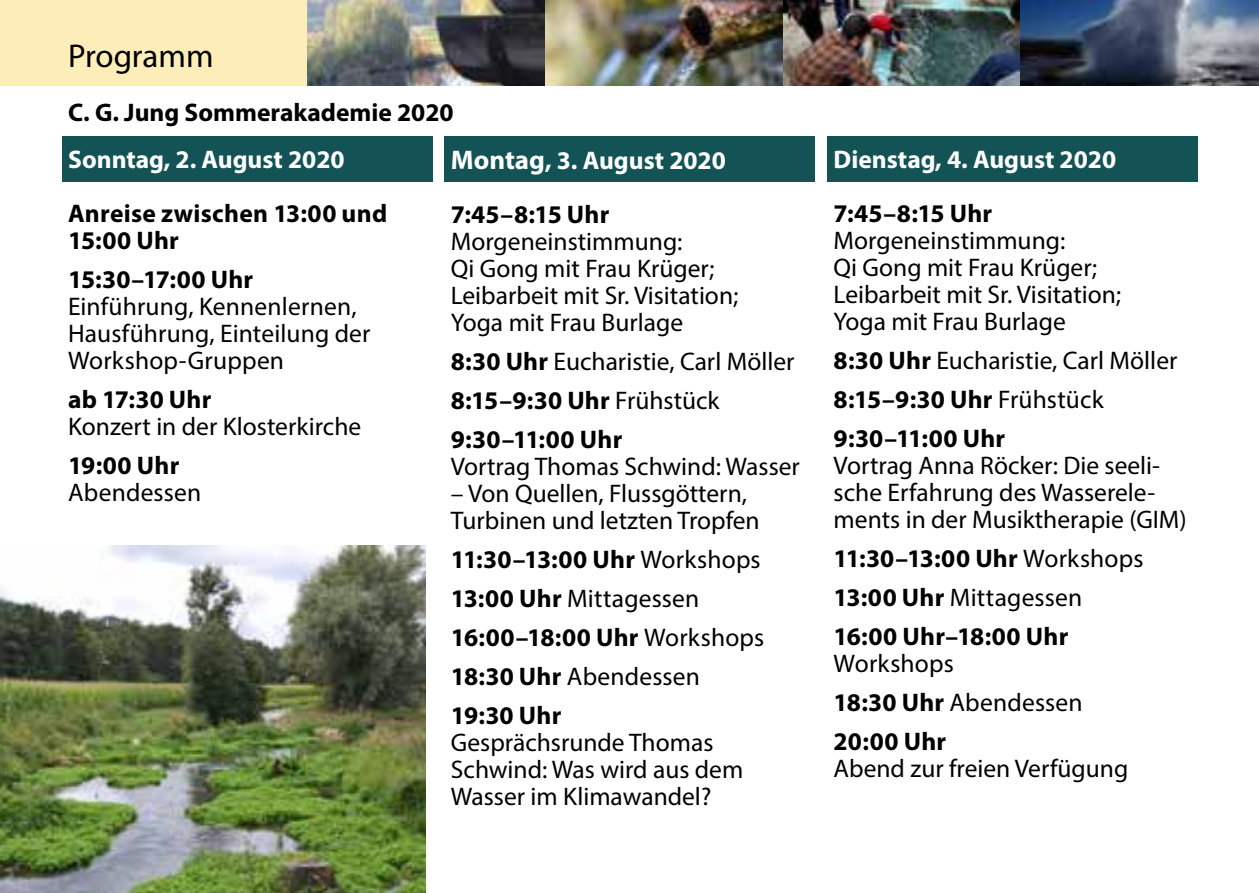
<style>
.page{position:relative;width:1259px;height:893px;background:#fff}
.page>*{position:absolute;margin:0;border:0;box-sizing:border-box;transform-origin:0 0}
.t1{font:33px "Myriad Pro";letter-spacing:-.005em;color:#000}
.t2{font:25.5px/27px "Myriad Pro";color:#000}
.t3{font:700 25.5px/39px "Myriad Pro";letter-spacing:.01em;color:#000}
.t4{font:700 25.5px/54px "Myriad Pro";color:#fff}
.s1{font-size:27px}
.s2{color:#000}
.s3{font-weight:400}
.s4{font-weight:700}
</style>
<div class="page">
<img style="left:306px;top:0;width:953px;height:85px">
<div style="left:0;top:0;width:306px;height:85px;background:#fdedb9"></div>
<div style="left:62px;top:136px;width:370px;height:45px;background:#135355"></div>
<div style="left:445px;top:136px;width:370px;height:45px;background:#135355"></div>
<div style="left:827px;top:136px;width:370px;height:45px;background:#135355"></div>
<img style="left:0;top:545px;width:425px;height:348px">
<p class="t1" style="left:68px;top:36px;width:147px">Programm</p>
<p class="t3" style="left:68px;top:92px;width:387px">C. G. Jung Sommerakademie 2020</p>
<p class="t4" style="left:68px;top:132px;width:278px">Sonntag, 2. August 2020</p>
<p class="t3" style="left:68px;top:199px;width:321px;line-height:27px">Anreise zwischen 13:00 und<br>15:00 Uhr</p>
<p class="t3" style="left:68px;top:259px;width:187px">15:30–17:00 Uhr</p>
<p class="t2" style="left:68px;top:293px;width:304px">Einführung, Kennenlernen,<br>Hausführung, Einteilung der<br>Workshop-Gruppen</p>
<p class="t3" style="left:68px;top:379px;width:145px">ab 17:30 Uhr</p>
<p class="t2" style="left:68px;top:413px;width:295px">Konzert in der Klosterkirche</p>
<p class="t3" style="left:68px;top:445px;width:113px">19:00 Uhr</p>
<p class="t2" style="left:68px;top:478px;width:135px">Abendessen</p>
<p class="t4" style="left:451px;top:133px;width:277px"><span class="s1">Montag</span>, 3. August 2020<br><span class="s2">7:45–8:15 Uhr</span></p>
<p class="t2" style="left:451px;top:228px;width:289px">Morgeneinstimmung:<br>Qi Gong mit Frau Krüger;<br>Leibarbeit mit Sr. Visitation;<br>Yoga mit Frau Burlage</p>
<p class="t3" style="left:451px;top:341px;width:345px">8:30 Uhr <span class="s3">Eucharistie, Carl Möller<br></span>8:15–9:30 Uhr <span class="s3">Frühstück<br></span>9:30–11:00 Uhr</p>
<p class="t2" style="left:451px;top:453px;width:350px">Vortrag Thomas Schwind: Wasser</p>
<p class="t2" style="left:451px;top:480px;width:310px">– Von Quellen, Flussgöttern,<br>Turbinen und letzten Tropfen</p>
<p class="t3" style="left:451px;top:539px;width:315px">11:30–13:00 Uhr <span class="s3">Workshops<br></span>13:00 Uhr <span class="s3">Mittagessen<br></span>16:00–18:00 Uhr <span class="s3">Workshops<br></span>18:30 Uhr <span class="s3">Abendessen<br></span>19:30 Uhr</p>
<p class="t2" style="left:451px;top:729px;width:294px">Gesprächsrunde Thomas<br>Schwind: Was wird aus dem<br>Wasser im Klimawandel?</p>
<p class="t4" style="left:833px;top:131px;width:284px">Dienstag, 4. August 2020</p>
<p class="t3" style="left:833px;top:193px;width:160px">7:45–8:15 Uhr</p>
<p class="t2" style="left:833px;top:226px;width:289px">Morgeneinstimmung:<br>Qi Gong mit Frau Krüger;<br>Leibarbeit mit Sr. Visitation;<br>Yoga mit Frau Burlage</p>
<p class="t3" style="left:833px;top:340px;width:345px">8:30 Uhr <span class="s3">Eucharistie, Carl Möller<br></span>8:15–9:30 Uhr <span class="s3">Frühstück<br></span>9:30–11:00 Uhr</p>
<p class="t2" style="left:833px;top:451px;width:354px">Vortrag Anna Röcker: Die seeli&shy;sche Erfahrung des Wasserele&shy;ments in der Musiktherapie (GIM)</p>
<p class="t3" style="left:833px;top:538px;width:311px">11:30–13:00 Uhr <span class="s3">Workshops<br></span>13:00 Uhr <span class="s3">Mittagessen<br></span>16:00 Uhr–18:00 Uhr</p>
<p class="t2" style="left:833px;top:643px;width:250px;line-height:39px">Workshops<br><span class="s4">18:30 Uhr</span> Abendessen<br><span class="s4">20:00 Uhr</span></p>
<p class="t2" style="left:833px;top:754px;width:296px">Abend zur freien Verfügung</p>
</div>
